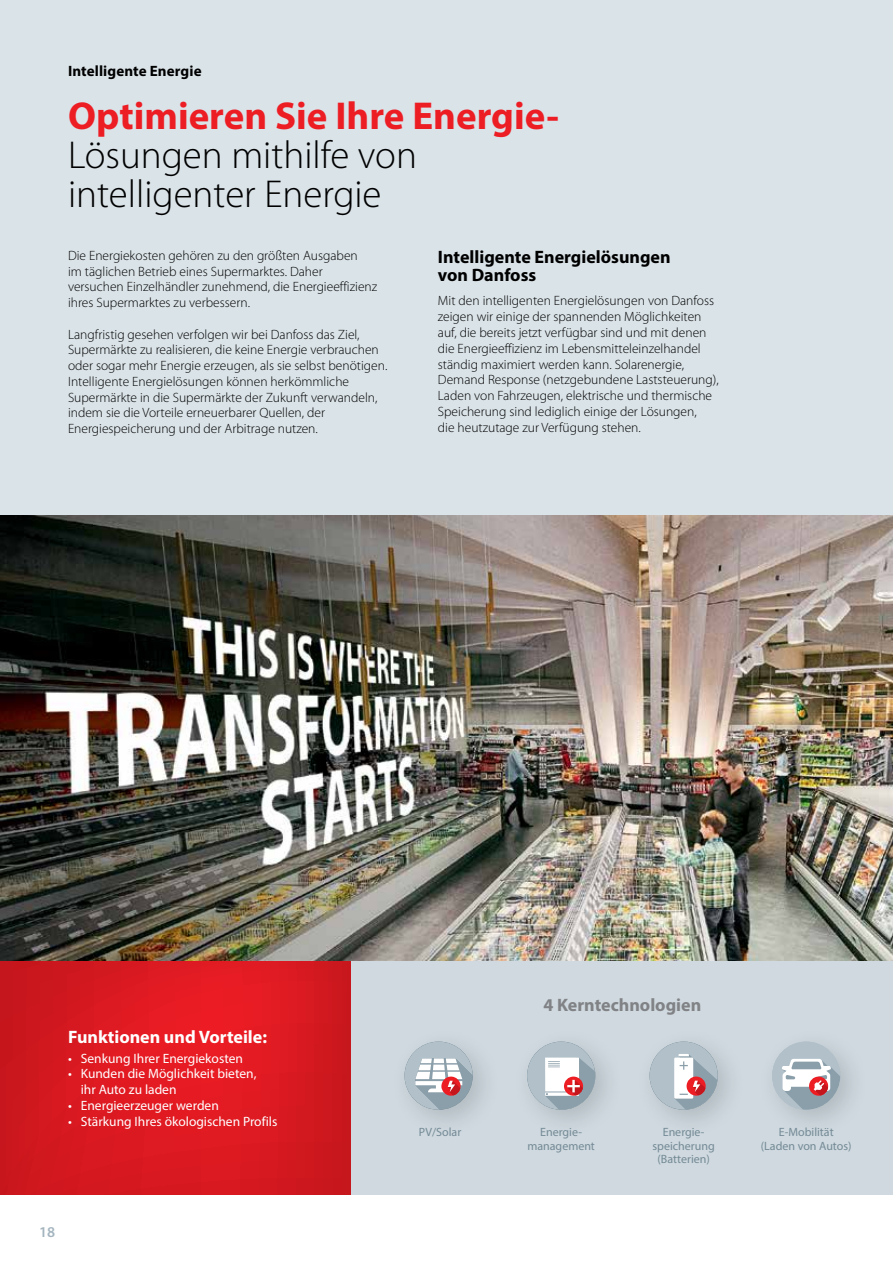
<style>
.page{position:relative;width:893px;height:1263px;background:#fff}
.page>*{position:absolute;margin:0;border:0;box-sizing:border-box;transform-origin:0 0}
.t1{font:300 39px/39px "Myriad Pro";color:#000}
.t2{font:700 39px "Myriad Pro";color:#ed1d24}
.t3{font:700 18px/18px "Myriad Pro";color:#000}
.t4{font:700 18px "Myriad Pro";color:#fff}
.t5{font:700 18px "Myriad Pro";color:#808285}
.t6{font:700 15px "Myriad Pro";letter-spacing:.005em;color:#000}
.t7{font:600 15px "Myriad Pro";color:#a4b5bf}
.t8{font:300 13.5px/15.8px "Myriad Pro";color:#000}
.t9{font:13.5px/15.8px "Myriad Pro";color:#fff}
.t10{font:12px/13.5px "Myriad Pro";color:#748a96;text-align:center}
</style>
<div class="page">
<svg style="left:0;top:960px;width:352px;height:235px;background:#d81920"></svg>
<div style="left:352px;top:960px;width:541px;height:235px;background:#cfd9df"></div>
<img style="left:0;top:514px;width:893px;height:446px">
<div style="left:390px;top:1027px;width:112px;height:112px;background:#000;opacity:.15"></div>
<svg style="left:404px;top:1041px;width:69px;height:69px"></svg>
<div style="left:512px;top:1027px;width:113px;height:112px;background:#000;opacity:.15"></div>
<div style="left:527px;top:1041px;width:68px;height:69px;background:#b1c0c9;border-radius:50%"></div>
<svg style="left:545px;top:1057px;width:50px;height:53px;background:#c8bfc5"></svg>
<div style="left:635px;top:1027px;width:112px;height:112px;background:#000;opacity:.15"></div>
<div style="left:650px;top:1041px;width:68px;height:69px;background:#b1c0c9;border-radius:50%"></div>
<svg style="left:674px;top:1054px;width:44px;height:56px"></svg>
<div style="left:757px;top:1027px;width:113px;height:112px;background:#000;opacity:.15"></div>
<svg style="left:772px;top:1041px;width:68px;height:69px"></svg>
<div style="left:0;top:0;width:893px;height:514px;background:#dae3e8"></div>
<p class="t6" style="left:68px;top:61px;width:135px">Intelligente Energie</p>
<h1 class="t2" style="left:68px;top:91px;width:492px">Optimieren Sie Ihre Energie-</h1>
<h1 class="t1" style="left:68px;top:136px;width:350px">Lösungen mithilfe von intelligenter Energie</h1>
<p class="t8" style="left:68px;top:248px;width:311px">Die Energiekosten gehören zu den größten Ausgaben<br>im täglichen Betrieb eines Supermarktes. Daher versuchen Einzelhändler zunehmend, die Energieeffizienz ihres Supermarktes zu verbessern.</p>
<p class="t8" style="left:68px;top:326px;width:321px">Langfristig gesehen verfolgen wir bei Danfoss das Ziel, Supermärkte zu realisieren, die keine Energie verbrauchen oder sogar mehr Energie erzeugen, als sie selbst benötigen.<br>Intelligente Energielösungen können herkömmliche Supermärkte in die Supermärkte der Zukunft verwandeln, indem sie die Vorteile erneuerbarer Quellen, der Energiespeicherung und der Arbitrage nutzen.</p>
<h2 class="t3" style="left:438px;top:248px;width:234px">Intelligente Energielösungen von Danfoss</h2>
<p class="t8" style="left:438px;top:293px;width:282px">Mit den intelligenten Energielösungen von Danfoss zeigen wir einige der spannenden Möglichkeiten auf, die bereits jetzt verfügbar sind und mit denen die Energieeffizienz im Lebensmitteleinzelhandel ständig maximiert werden kann. Solarenergie, Demand Response (netzgebundene Laststeuerung), Laden von Fahrzeugen, elektrische und thermische Speicherung sind lediglich einige der Lösungen,<br>die heutzutage zur Verfügung stehen.</p>
<h2 class="t4" style="left:68px;top:1025px;width:201px">Funktionen und Vorteile:</h2>
<p class="t9" style="left:68px;top:1050px;width:176px">• Senkung Ihrer Energiekosten</p>
<p class="t9" style="left:81px;top:1066px;width:177px;text-indent:-13px">• Kunden die Möglichkeit bieten, ihr Auto zu laden</p>
<p class="t9" style="left:68px;top:1097px;width:152px">• Energieerzeuger werden</p>
<p class="t9" style="left:68px;top:1113px;width:211px">• Stärkung Ihres ökologischen Profils</p>
<p class="t7" style="left:39px;top:1223px;width:18px">18</p>
<h2 class="t5" style="left:544px;top:993px;width:159px">4 Kerntechnologien</h2>
<p class="t10" style="left:419px;top:1125px;width:44px">PV/Solar</p>
<p class="t10" style="left:527px;top:1125px;width:69px">Energie&shy;management</p>
<p class="t10" style="left:652px;top:1125px;width:64px">Energie&shy;speicherung (Batterien)</p>
<p class="t10" style="left:761px;top:1125px;width:92px">E-Mobilität (Laden von Autos)</p>
</div>
